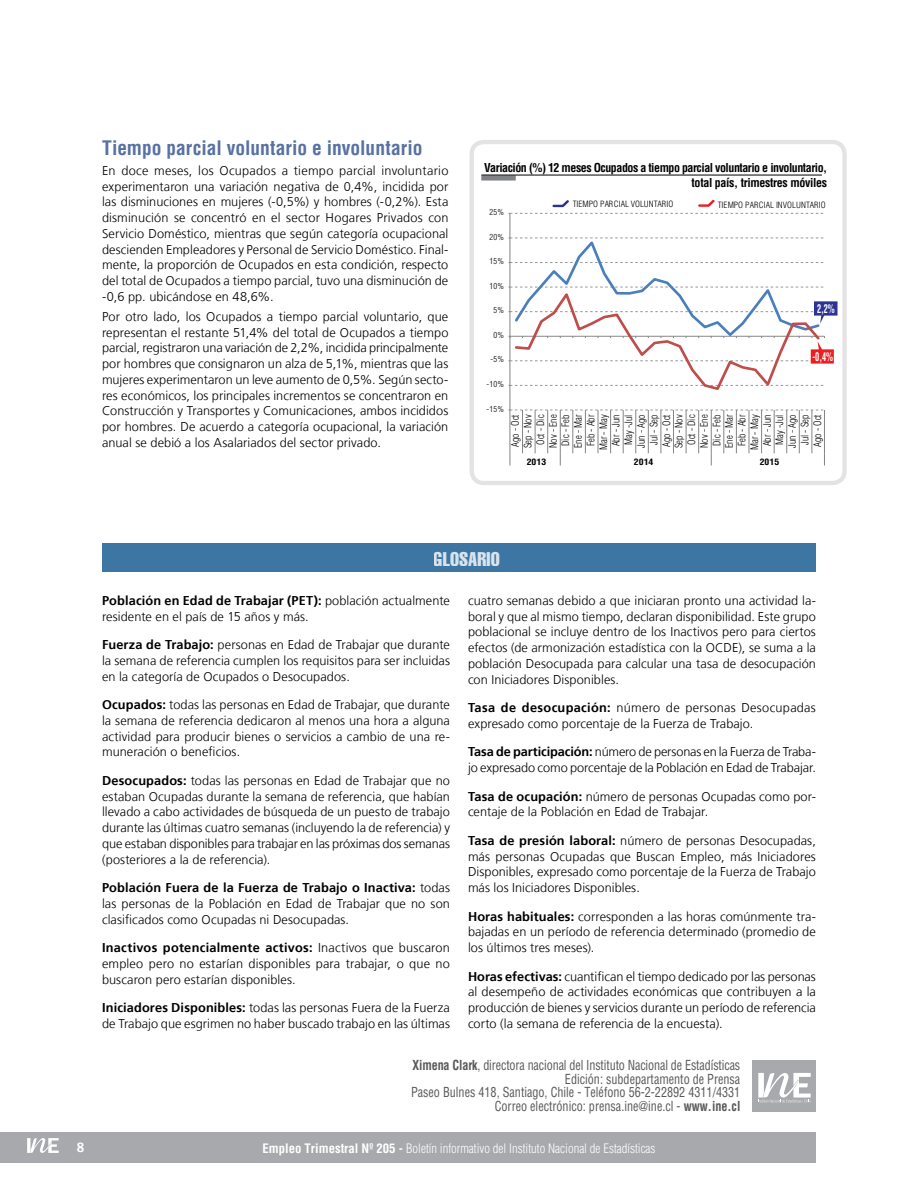
<style>
.page{position:relative;width:918px;height:1188px;background:#fff}
.page>*{position:absolute;margin:0;border:0;box-sizing:border-box;transform-origin:0 0}
.t1{font:700 condensed 19.5px "Helvetica";color:#5771a1}
.t2{font:extra-condensed 19.5px "Helvetica";letter-spacing:.005em;color:#fff}
.t3{font:condensed 13.5px/13.5px "Helvetica";color:#58595b;text-align:right;scale:.9 1}
.t4{font:700 13.5px "Frutiger";color:#fff}
.t5{font:300 12.75px/15.8px "Frutiger";letter-spacing:.005em;color:#000;text-align:justify}
.t6{font:300 condensed 12.75px "Helvetica";color:#fff}
.t7{font:700 condensed 12px/15px "Helvetica";letter-spacing:-.04em;color:#000;text-align:right}
.t8{font:700 condensed 11.85px "Helvetica";color:#fff;scale:.7 1}
.t9{font:300 condensed 10.05px/12.6px "Helvetica";color:#000;text-align:center;scale:.96 1}
.t10{font:700 condensed 8.55px "Helvetica";color:#000;scale:1.13 1}
.t11{font:300 condensed 8.4px "Helvetica";color:#000;scale:1.04 1}
.t12{font:300 condensed 8.25px "Helvetica";letter-spacing:.02em;color:#000}
.s1{font-weight:700}
</style>
<div class="page">
<div style="left:0;top:1132px;width:816px;height:30px;background:#a7a9ac"></div>
<svg style="left:27px;top:1138px;width:32px;height:15px"></svg>
<div style="left:752px;top:1061px;width:64px;height:51px;background:#a7a9ac"></div>
<svg style="left:758px;top:1073px;width:53px;height:30px"></svg>
<div style="left:470px;top:140px;width:377px;height:345px;border:4px solid #808285;border-radius:12px"></div>
<hr style="left:509px;top:213px;width:1px;height:197px;background:#868686">
<svg style="left:509px;top:199px;width:315px;height:15px"></svg>
<svg style="left:510px;top:410px;width:314px;height:1px"></svg>
<hr style="left:824px;top:410px;width:1px;height:43px;background:#868686">
<hr style="left:811px;top:410px;width:1px;height:43px;background:#868686">
<hr style="left:799px;top:410px;width:1px;height:43px;background:#868686">
<hr style="left:786px;top:410px;width:1px;height:43px;background:#868686">
<hr style="left:774px;top:410px;width:1px;height:43px;background:#868686">
<hr style="left:761px;top:410px;width:1px;height:43px;background:#868686">
<hr style="left:749px;top:410px;width:1px;height:43px;background:#868686">
<hr style="left:736px;top:410px;width:1px;height:43px;background:#868686">
<hr style="left:723px;top:410px;width:1px;height:43px;background:#868686">
<hr style="left:711px;top:410px;width:1px;height:43px;background:#868686">
<hr style="left:698px;top:410px;width:1px;height:43px;background:#868686">
<hr style="left:686px;top:410px;width:1px;height:43px;background:#868686">
<hr style="left:673px;top:410px;width:1px;height:43px;background:#868686">
<hr style="left:660px;top:410px;width:1px;height:43px;background:#868686">
<hr style="left:648px;top:410px;width:1px;height:43px;background:#868686">
<hr style="left:635px;top:410px;width:1px;height:43px;background:#868686">
<hr style="left:623px;top:410px;width:1px;height:43px;background:#868686">
<hr style="left:610px;top:410px;width:1px;height:43px;background:#868686">
<hr style="left:598px;top:410px;width:1px;height:43px;background:#868686">
<hr style="left:585px;top:410px;width:1px;height:43px;background:#868686">
<hr style="left:572px;top:410px;width:1px;height:43px;background:#868686">
<hr style="left:560px;top:410px;width:1px;height:43px;background:#868686">
<hr style="left:547px;top:410px;width:1px;height:43px;background:#868686">
<hr style="left:535px;top:410px;width:1px;height:43px;background:#868686">
<hr style="left:522px;top:410px;width:1px;height:43px;background:#868686">
<hr style="left:509px;top:410px;width:1px;height:43px;background:#868686">
<svg style="left:824px;top:453px;width:1px;height:12px"></svg>
<svg style="left:711px;top:453px;width:1px;height:12px"></svg>
<svg style="left:560px;top:453px;width:1px;height:12px"></svg>
<svg style="left:509px;top:453px;width:1px;height:12px"></svg>
<svg style="left:509px;top:237px;width:329px;height:155px"></svg>
<div style="left:102px;top:543px;width:714px;height:28px;background:#3e76a3"></div>
<div style="left:481px;top:175px;width:35px;height:6px;background:#808285"></div>
<hr style="left:481px;top:175px;width:341px;height:1px;background:#000">
<h1 class="t1" style="left:102px;top:136px;width:322px">Tiempo parcial voluntario e involuntario</h1>
<p class="t5" style="left:102px;top:163px;width:348px">En doce meses, los Ocupados a tiempo parcial involuntario experimentaron una variación negativa de 0,4%, incidida por las disminuciones en mujeres (-0,5%) y hombres (-0,2%). Esta disminución se concentró en el sector Hogares Privados con Servicio Doméstico, mientras que según categoría ocupacional descienden Empleadores y Personal de Servicio Doméstico. Final&shy;mente, la proporción de Ocupados en esta condición, respecto del total de Ocupados a tiempo parcial, tuvo una disminución de -0,6 pp. ubicándose en 48,6%.</p>
<p class="t5" style="left:102px;top:309px;width:348px">Por otro lado, los Ocupados a tiempo parcial voluntario, que representan el restante 51,4% del total de Ocupados a tiempo parcial, registraron una variación de 2,2%, incidida principalmente por hombres que consignaron un alza de 5,1%, mientras que las mujeres experimentaron un leve aumento de 0,5%. Según secto&shy;res económicos, los principales incrementos se concentraron en Construcción y Transportes y Comunicaciones, ambos incididos por hombres. De acuerdo a categoría ocupacional, la variación anual se debió a los Asalariados del sector privado.</p>
<p class="t7" style="left:484px;top:160px;width:345px">Variación (%) 12 meses Ocupados a tiempo parcial voluntario e involuntario, total país, trimestres móviles</p>
<p class="t12" style="left:489px;top:207px;width:16px">25%</p>
<p class="t12" style="left:489px;top:232px;width:16px">20%</p>
<p class="t12" style="left:489px;top:256px;width:16px">15%</p>
<p class="t12" style="left:489px;top:281px;width:16px">10%</p>
<p class="t12" style="left:493px;top:305px;width:12px">5%</p>
<p class="t12" style="left:493px;top:330px;width:12px">0%</p>
<p class="t12" style="left:490px;top:355px;width:15px">-5%</p>
<p class="t12" style="left:486px;top:379px;width:19px">-10%</p>
<p class="t12" style="left:486px;top:404px;width:19px">-15%</p>
<p class="t11" style="left:573px;top:199px;width:98px">TIEMPO PARCIAL VOLUNTARIO</p>
<p class="t11" style="left:718px;top:200px;width:105px">TIEMPO PARCIAL INVOLUNTARIO</p>
<p class="t8" style="left:817px;top:301px;width:27px">2,2%</p>
<p class="t8" style="left:812px;top:349px;width:31px">-0,4%</p>
<p class="t9" style="left:509px;top:450px;width:39px;rotate:-90deg">Ago - Oct<br>Sep - Nov<br>Oct - Dic<br>Nov - Ene<br>Dic - Feb<br>Ene - Mar<br>Feb - Abr<br>Mar - May<br>Abr - Jun<br>May -Jul<br>Jun - Ago<br>Jul - Sep<br>Ago - Oct<br>Sep - Nov<br>Oct - Dic<br>Nov - Ene<br>Dic - Feb<br>Ene - Mar<br>Feb - Abr<br>Mar - May<br>Abr - Jun<br>May -Jul<br>Jun - Ago<br>Jul - Sep<br>Ago - Oct</p>
<p class="t10" style="left:527px;top:457px;width:19px">2013</p>
<p class="t10" style="left:634px;top:457px;width:19px">2014</p>
<p class="t10" style="left:760px;top:457px;width:19px">2015</p>
<h1 class="t2" style="left:434px;top:546px;width:67px">GLOSARIO</h1>
<p class="t5" style="left:102px;top:593px;width:349px"><span class="s1">Población en Edad de Trabajar (PET):</span> población actualmente residente en el país de 15 años y más.</p>
<p class="t5" style="left:102px;top:637px;width:349px"><span class="s1">Fuerza de Trabajo:</span> personas en Edad de Trabajar que durante la semana de referencia cumplen los requisitos para ser incluidas en la categoría de Ocupados o Desocupados.</p>
<p class="t5" style="left:102px;top:697px;width:349px"><span class="s1">Ocupados:</span> todas las personas en Edad de Trabajar, que durante la semana de referencia dedicaron al menos una hora a alguna actividad para producir bienes o servicios a cambio de una re&shy;muneración o beneficios.</p>
<p class="t5" style="left:102px;top:773px;width:349px"><span class="s1">Desocupados:</span> todas las personas en Edad de Trabajar que no estaban Ocupadas durante la semana de referencia, que habían llevado a cabo actividades de búsqueda de un puesto de trabajo durante las últimas cuatro semanas (incluyendo la de referencia) y que estaban disponibles para trabajar en las próximas dos semanas (posteriores a la de referencia).</p>
<p class="t5" style="left:102px;top:880px;width:349px"><span class="s1">Población Fuera de la Fuerza de Trabajo o Inactiva:</span> todas las personas de la Población en Edad de Trabajar que no son clasificados como Ocupadas ni Desocupadas.</p>
<p class="t5" style="left:102px;top:940px;width:349px"><span class="s1">Inactivos potencialmente activos:</span> Inactivos que buscaron empleo pero no estarían disponibles para trabajar, o que no buscaron pero estarían disponibles.</p>
<p class="t5" style="left:102px;top:1000px;width:349px"><span class="s1">Iniciadores Disponibles:</span> todas las personas Fuera de la Fuerza de Trabajo que esgrimen no haber buscado trabajo en las últimas</p>
<p class="t5" style="left:468px;top:592px;width:349px">cuatro semanas debido a que iniciaran pronto una actividad la&shy;boral y que al mismo tiempo, declaran disponibilidad. Este grupo poblacional se incluye dentro de los Inactivos pero para ciertos efectos (de armonización estadística con la OCDE), se suma a la población Desocupada para calcular una tasa de desocupación con Iniciadores Disponibles.</p>
<p class="t5" style="left:468px;top:700px;width:349px"><span class="s1">Tasa de desocupación:</span> número de personas Desocupadas expresado como porcentaje de la Fuerza de Trabajo.</p>
<p class="t5" style="left:468px;top:744px;width:349px"><span class="s1">Tasa de participación:</span> número de personas en la Fuerza de Traba&shy;jo expresado como porcentaje de la Población en Edad de Trabajar.</p>
<p class="t5" style="left:468px;top:788px;width:349px"><span class="s1">Tasa de ocupación:</span> número de personas Ocupadas como por&shy;centaje de la Población en Edad de Trabajar.</p>
<p class="t5" style="left:468px;top:833px;width:349px"><span class="s1">Tasa de presión laboral:</span> número de personas Desocupadas, más personas Ocupadas que Buscan Empleo, más Iniciadores Disponibles, expresado como porcentaje de la Fuerza de Trabajo más los Iniciadores Disponibles.</p>
<p class="t5" style="left:468px;top:908px;width:349px"><span class="s1">Horas habituales:</span> corresponden a las horas comúnmente tra&shy;bajadas en un período de referencia determinado (promedio de los últimos tres meses).</p>
<p class="t5" style="left:468px;top:968px;width:349px"><span class="s1">Horas efectivas:</span> cuantifican el tiempo dedicado por las personas al desempeño de actividades económicas que contribuyen a la producción de bienes y servicios durante un período de referencia corto (la semana de referencia de la encuesta).</p>
<p class="t3" style="left:411px;top:1058px;width:367px"><span class="s1">Ximena Clark</span>, directora nacional del Instituto Nacional de Estadísticas Edición: subdepartamento de Prensa<br>Paseo Bulnes 418, Santiago, Chile - Teléfono 56-2-22892 4311/4331<br>Correo electrónico: prensa.ine@ine.cl - <span class="s1">www.ine.cl</span></p>
<p class="t4" style="left:77px;top:1139px;width:9px">8</p>
<p class="t6" style="left:262px;top:1141px;width:395px"><span class="s1">Empleo Trimestral Nº 205 -</span> Boletín informativo del Instituto Nacional de Estadísticas</p>
</div>
